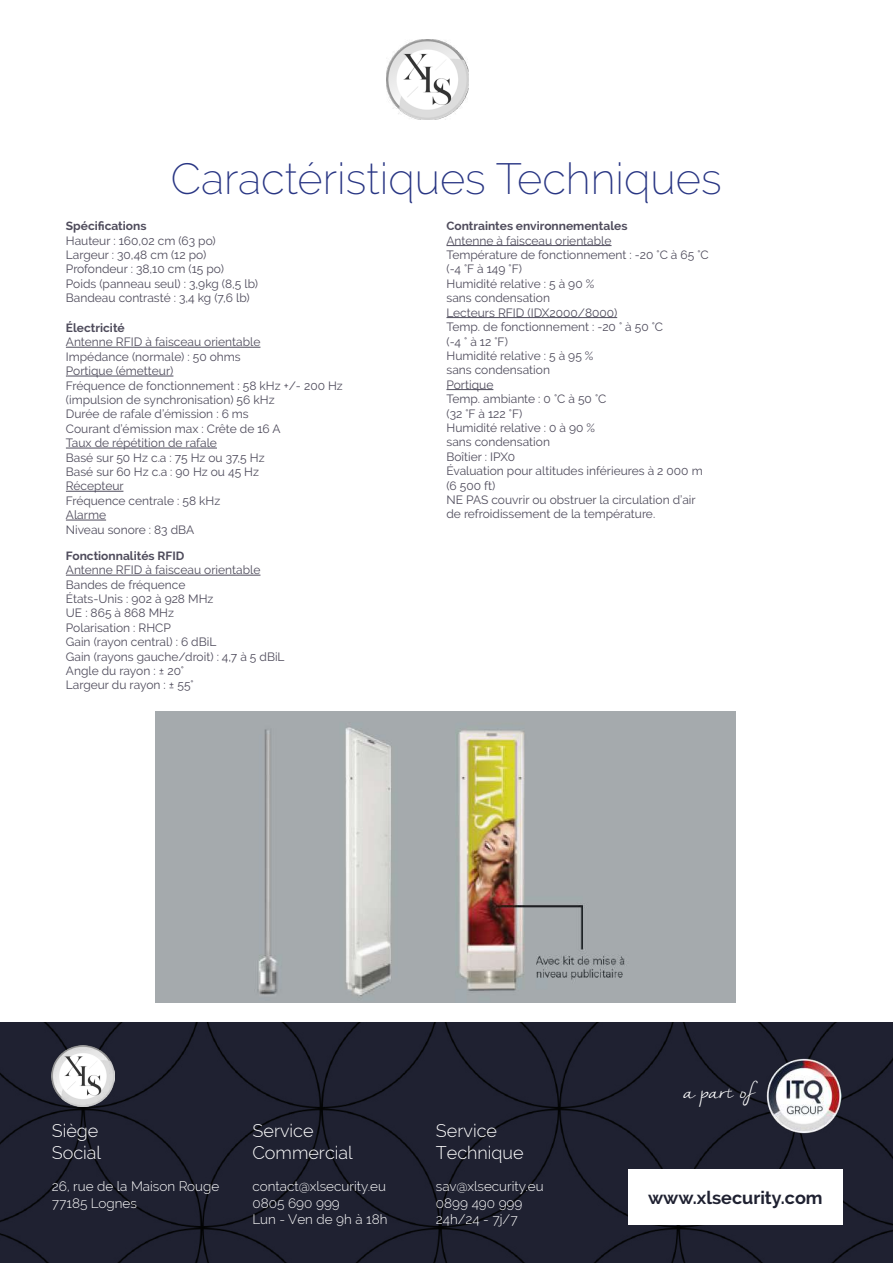
<style>
.page{position:relative;width:893px;height:1263px;background:#fff}
.page>*{position:absolute;margin:0;border:0;box-sizing:border-box;transform-origin:0 0}
.t1{font:200 43.5px "Raleway";color:#283583}
.t2{font:21px "Nella Sue Demo";color:#fff}
.t3{font:300 18px/21.6px "Raleway";color:#fff}
.t4{font:700 18px "Raleway";color:#1f2131}
.t5{font:300 13.5px/16.2px "Raleway";color:#fff}
.t6{font:12px/14.4px "Raleway";color:#4f4c5c}
.t7{font:700 12px "Raleway";color:#4f4c5c}
</style>
<div class="page">
<hr style="left:446px;top:245px;width:165px;height:1px;background:#4f4c5c">
<hr style="left:446px;top:317px;width:171px;height:1px;background:#4f4c5c">
<hr style="left:446px;top:389px;width:47px;height:1px;background:#4f4c5c">
<div style="left:0;top:1023px;width:893px;height:240px;background:#1f2131"></div>
<div style="left:628px;top:1170px;width:215px;height:55px;background:#fff"></div>
<img style="left:386px;top:39px;width:82px;height:80px">
<img style="left:52px;top:1045px;width:63px;height:62px">
<hr style="left:66px;top:347px;width:194px;height:1px;background:#4f4c5c">
<hr style="left:66px;top:376px;width:107px;height:1px;background:#4f4c5c">
<hr style="left:66px;top:448px;width:151px;height:1px;background:#4f4c5c">
<hr style="left:66px;top:491px;width:57px;height:1px;background:#4f4c5c">
<hr style="left:66px;top:520px;width:40px;height:1px;background:#4f4c5c">
<hr style="left:66px;top:575px;width:194px;height:1px;background:#4f4c5c">
<img style="left:766px;top:1058px;width:76px;height:76px">
<img style="left:156px;top:712px;width:579px;height:290px">
<h1 class="t1" style="left:171px;top:153px;width:552px">Caractéristiques Techniques</h1>
<p class="t7" style="left:446px;top:219px;width:182px">Contraintes environnementales</p>
<p class="t6" style="left:446px;top:233px;width:264px">Antenne à faisceau orientable<br>Température de fonctionnement : -20 °C à 65 °C (-4 °F à 149 °F)<br>Humidité relative : 5 à 90 %<br>sans condensation<br>Lecteurs RFID (IDX2000/8000)<br>Temp. de fonctionnement : -20 ° à 50 °C<br>(-4 ° à 12 °F)<br>Humidité relative : 5 à 95 %<br>sans condensation<br>Portique<br>Temp. ambiante : 0 °C à 50 °C<br>(32 °F à 122 °F)<br>Humidité relative : 0 à 90 %<br>sans condensation<br>Boîtier : IPX0<br>Évaluation pour altitudes inférieures à 2 000 m (6 500 ft)<br>NE PAS couvrir ou obstruer la circulation d’air de refroidissement de la température.</p>
<p class="t7" style="left:66px;top:219px;width:82px">Spécifications</p>
<p class="t6" style="left:66px;top:233px;width:194px">Hauteur : 160,02 cm (63 po)<br>Largeur : 30,48 cm (12 po)<br>Profondeur : 38,10 cm (15 po)<br>Poids (panneau seul) : 3,9kg (8,5 lb)<br>Bandeau contrasté : 3,4 kg (7,6 lb)</p>
<p class="t7" style="left:66px;top:321px;width:60px">Électricité</p>
<p class="t6" style="left:66px;top:335px;width:278px">Antenne RFID à faisceau orientable<br>Impédance (normale) : 50 ohms<br>Portique (émetteur)<br>Fréquence de fonctionnement : 58 kHz +/- 200 Hz (impulsion de synchronisation) 56 kHz<br>Durée de rafale d’émission : 6 ms<br>Courant d’émission max : Crête de 16 A<br>Taux de répétition de rafale<br>Basé sur 50 Hz c.a : 75 Hz ou 37,5 Hz<br>Basé sur 60 Hz c.a : 90 Hz ou 45 Hz<br>Récepteur<br>Fréquence centrale : 58 kHz<br>Alarme<br>Niveau sonore : 83 dBA</p>
<p class="t7" style="left:66px;top:549px;width:120px">Fonctionnalités RFID</p>
<p class="t6" style="left:66px;top:563px;width:220px">Antenne RFID à faisceau orientable<br>Bandes de fréquence<br>États-Unis : 902 à 928 MHz<br>UE : 865 à 868 MHz<br>Polarisation : RHCP<br>Gain (rayon central) : 6 dBiL<br>Gain (rayons gauche/droit) : 4,7 à 5 dBiL<br>Angle du rayon : ± 20°<br>Largeur du rayon : ± 55°</p>
<h3 class="t3" style="left:52px;top:1120px;width:51px">Siège<br>Social</h3>
<p class="t5" style="left:52px;top:1178px;width:169px">26, rue de la Maison Rouge<br>77185 Lognes</p>
<h3 class="t3" style="left:252px;top:1120px;width:102px">Service<br>Commercial</h3>
<p class="t5" style="left:252px;top:1178px;width:137px">contact@xlsecurity.eu<br>0805 690 999<br>Lun - Ven de 9h à 18h</p>
<h2 class="t2" style="left:684px;top:1078px;width:73px">a part of</h2>
<h3 class="t3" style="left:436px;top:1120px;width:89px">Service<br>Technique</h3>
<p class="t5" style="left:436px;top:1178px;width:109px">sav@xlsecurity.eu<br>0899 490 999<br>24h/24 - 7j/7</p>
<h3 class="t4" style="left:648px;top:1187px;width:176px">www.xlsecurity.com</h3>
</div>
